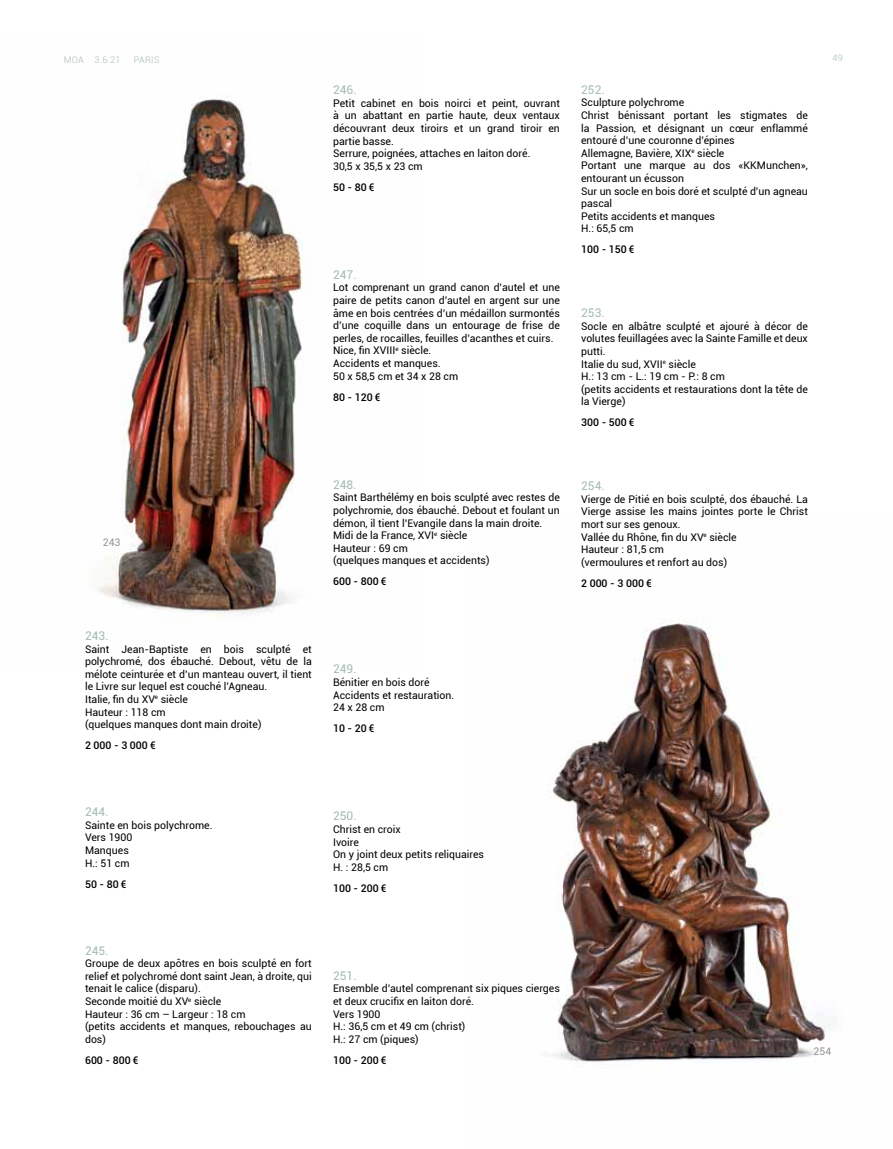
<style>
.page{position:relative;width:893px;height:1149px;background:#fff}
.page>*{position:absolute;margin:0;border:0;box-sizing:border-box;transform-origin:0 0}
.t1{font:12px "Roboto";color:#a5bbb4}
.t2{font:10.5px/12.6px "Roboto";color:#000}
.t3{font:500 10.5px "Roboto";color:#000}
.t4{font:10.5px "Roboto";color:#939598}
.t5{font:300 9px "Roboto";letter-spacing:.04em;color:#a5bbb4}
</style>
<div class="page">
<img style="left:96px;top:96px;width:207px;height:521px">
<img style="left:550px;top:620px;width:283px;height:442px">
<p class="t5" style="left:64px;top:54px;width:58px">MOA 3.6.21</p>
<p class="t5" style="left:134px;top:54px;width:27px">PARIS</p>
<p class="t5" style="left:833px;top:51px;width:12px">49</p>
<p class="t4" style="left:103px;top:534px;width:19px">243</p>
<p class="t1" style="left:85px;top:627px;width:25px">243.</p>
<p class="t2" style="left:85px;top:642px;width:228px">Saint Jean-Baptiste en bois sculpté et polychromé, dos ébauché. Debout, vêtu de la mélote ceinturée et d’un manteau ouvert, il tient le Livre sur lequel est couché l’Agneau.<br>Italie, fin du XV<sup>e</sup> siècle<br>Hauteur : 118 cm<br>(quelques manques dont main droite)</p>
<p class="t3" style="left:85px;top:737px;width:72px">2 000 - 3 000 €</p>
<p class="t1" style="left:333px;top:81px;width:25px">246.</p>
<p class="t2" style="left:333px;top:96px;width:228px">Petit cabinet en bois noirci et peint, ouvrant à un abattant en partie haute, deux ventaux découvrant deux tiroirs et un grand tiroir en partie basse.<br>Serrure, poignées, attaches en laiton doré.<br>30,5 x 35,5 x 23 cm</p>
<p class="t3" style="left:333px;top:180px;width:43px">50 - 80 €</p>
<p class="t1" style="left:333px;top:266px;width:25px">247.</p>
<p class="t2" style="left:333px;top:281px;width:228px">Lot comprenant un grand canon d’autel et une paire de petits canon d’autel en argent sur une âme en bois centrées d’un médaillon surmontés d’une coquille dans un entourage de frise de perles, de rocailles, feuilles d’acanthes et cuirs.<br>Nice, fin XVIII<sup>e</sup> siècle.<br>Accidents et manques.<br>50 x 58,5 cm et 34 x 28 cm</p>
<p class="t3" style="left:333px;top:389px;width:49px">80 - 120 €</p>
<p class="t1" style="left:333px;top:476px;width:25px">248.</p>
<p class="t2" style="left:333px;top:491px;width:228px">Saint Barthélémy en bois sculpté avec restes de polychromie, dos ébauché. Debout et foulant un démon, il tient l’Evangile dans la main droite.<br>Midi de la France, XVI<sup>e</sup> siècle<br>Hauteur : 69 cm<br>(quelques manques et accidents)</p>
<p class="t3" style="left:333px;top:574px;width:55px">600 - 800 €</p>
<p class="t1" style="left:581px;top:81px;width:25px">252.</p>
<p class="t2" style="left:581px;top:96px;width:228px">Sculpture polychrome<br>Christ bénissant portant les stigmates de la Passion, et désignant un cœur enflammé entouré d’une couronne d’épines<br>Allemagne, Bavière, XIX<sup>e</sup> siècle<br>Portant une marque au dos «KKMunchen», entourant un écusson<br>Sur un socle en bois doré et sculpté d’un agneau pascal<br>Petits accidents et manques<br>H.: 65,5 cm</p>
<p class="t3" style="left:581px;top:242px;width:55px">100 - 150 €</p>
<p class="t1" style="left:581px;top:304px;width:25px">253.</p>
<p class="t2" style="left:581px;top:319px;width:228px">Socle en albâtre sculpté et ajouré à décor de volutes feuillagées avec la Sainte Famille et deux putti.<br>Italie du sud, XVII<sup>e</sup> siècle<br>H.: 13 cm - L.: 19 cm - P.: 8 cm<br>(petits accidents et restaurations dont la tête de la Vierge)</p>
<p class="t3" style="left:581px;top:415px;width:55px">300 - 500 €</p>
<p class="t1" style="left:581px;top:477px;width:25px">254.</p>
<p class="t2" style="left:581px;top:492px;width:228px">Vierge de Pitié en bois sculpté, dos ébauché. La<br>Vierge assise les mains jointes porte le Christ mort sur ses genoux.<br>Vallée du Rhône, fin du XV<sup>e</sup> siècle<br>Hauteur : 81,5 cm<br>(vermoulures et renfort au dos)</p>
<p class="t3" style="left:581px;top:575px;width:72px">2 000 - 3 000 €</p>
<p class="t1" style="left:333px;top:660px;width:25px">249.</p>
<p class="t2" style="left:333px;top:675px;width:123px">Bénitier en bois doré<br>Accidents et restauration.<br>24 x 28 cm</p>
<p class="t3" style="left:333px;top:721px;width:43px">10 - 20 €</p>
<p class="t1" style="left:85px;top:803px;width:25px">244.</p>
<p class="t2" style="left:85px;top:818px;width:129px">Sainte en bois polychrome.<br>Vers 1900<br>Manques<br>H.: 51 cm</p>
<p class="t3" style="left:85px;top:876px;width:43px">50 - 80 €</p>
<p class="t1" style="left:85px;top:941px;width:25px">245.</p>
<p class="t2" style="left:85px;top:956px;width:228px">Groupe de deux apôtres en bois sculpté en fort relief et polychromé dont saint Jean, à droite, qui tenait le calice (disparu).<br>Seconde moitié du XV<sup>e</sup> siècle<br>Hauteur : 36 cm – Largeur : 18 cm<br>(petits accidents et manques, rebouchages au dos)</p>
<p class="t3" style="left:85px;top:1052px;width:55px">600 - 800 €</p>
<p class="t1" style="left:333px;top:807px;width:25px">250.</p>
<p class="t2" style="left:333px;top:822px;width:152px">Christ en croix<br>Ivoire<br>On y joint deux petits reliquaires<br>H. : 28,5 cm</p>
<p class="t3" style="left:333px;top:880px;width:55px">100 - 200 €</p>
<p class="t1" style="left:333px;top:966px;width:25px">251.</p>
<p class="t2" style="left:333px;top:981px;width:228px">Ensemble d’autel comprenant six piques cierges et deux crucifix en laiton doré.<br>Vers 1900<br>H.: 36,5 cm et 49 cm (christ)<br>H.: 27 cm (piques)</p>
<p class="t3" style="left:333px;top:1052px;width:55px">100 - 200 €</p>
<p class="t4" style="left:814px;top:1043px;width:19px">254</p>
</div>
